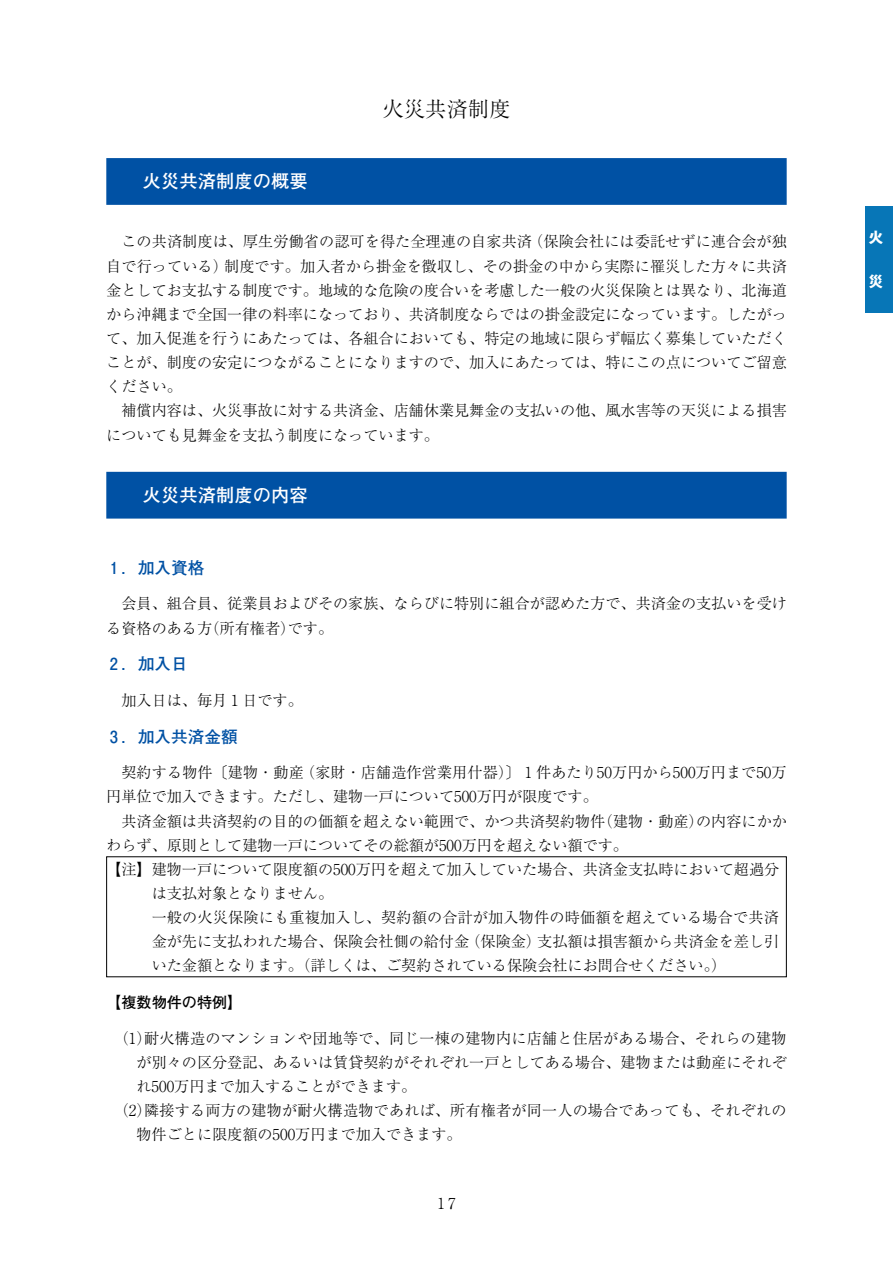
<style>
.page{position:relative;width:893px;height:1263px;background:#fff}
.page>*{position:absolute;margin:0;border:0;box-sizing:border-box;transform-origin:0 0}
.t1{font:300 21.3px "Ryumin Pr 6 N";color:#000}
.t2{font:700 18.3px "Futo Go B101 Pr 6 N";color:#fff}
.t3{font:700 16.65px "Futo Go B101 Pr 6 N";color:#0051a4}
.t4{font:300 15.15px/24.2px "Ryumin Pr 6 N";color:#000}
.t5{font:700 15.15px "Futo Go B101 Pr 6 N";color:#000}
.t6{font:700 14.85px "Gothic MB101 Pr 6 N";color:#fff}
</style>
<div class="page">
<div style="left:865px;top:206px;width:28px;height:107px;background:#0776b7"></div>
<div style="left:106px;top:158px;width:681px;height:47px;background:#0051a4"></div>
<div style="left:106px;top:472px;width:681px;height:47px;background:#0051a4"></div>
<p class="t2" style="left:106px;top:167px;width:203px">　　火災共済制度の概要</p>
<h1 class="t1" style="left:383px;top:92px;width:129px">火災共済制度</h1>
<p class="t4" style="left:106px;top:229px;width:682px;text-align:justify;text-indent:15px">この共済制度は、厚生労働省の認可を得た全理連の自家共済（保険会社には委託せずに連合会が独自で行っている）制度です。加入者から掛金を徴収し、その掛金の中から実際に罹災した方々に共済金としてお支払する制度です。地域的な危険の度合いを考慮した一般の火災保険とは異なり、北海道から沖縄まで全国一律の料率になっており、共済制度ならではの掛金設定になっています。したがって、加入促進を行うにあたっては、各組合においても、特定の地域に限らず幅広く募集していただくことが、制度の安定につながることになりますので、加入にあたっては、特にこの点についてご留意ください。</p>
<p class="t4" style="left:106px;top:398px;width:682px;text-indent:15px">補償内容は、火災事故に対する共済金、店舗休業見舞金の支払いの他、風水害等の天災による損害についても見舞金を支払う制度になっています。</p>
<p class="t2" style="left:106px;top:480px;width:203px">　　火災共済制度の内容</p>
<p class="t3" style="left:110px;top:554px;width:96px">１．加入資格</p>
<p class="t4" style="left:106px;top:591px;width:682px;text-indent:15px">会員、組合員、従業員およびその家族、ならびに特別に組合が認めた方で、共済金の支払いを受ける資格のある方（所有権者）です。</p>
<p class="t3" style="left:110px;top:651px;width:80px">２．加入日</p>
<p class="t4" style="left:121px;top:687px;width:183px">加入日は、毎月１日です。</p>
<p class="t3" style="left:110px;top:723px;width:129px">３．加入共済金額</p>
<p class="t4" style="left:106px;top:760px;width:682px;text-indent:15px">契約する物件〔建物・動産（家財・店舗造作営業用什器）〕１件あたり50万円から500万円まで50万円単位で加入できます。ただし、建物一戸について500万円が限度です。</p>
<p class="t4" style="left:121px;top:808px;width:667px">共済金額は共済契約の目的の価額を超えない範囲で、かつ共済契約物件（建物・動産）の内容にかか</p>
<p class="t4" style="left:106px;top:832px;width:523px">わらず、原則として建物一戸についてその総額が500万円を超えない額です。</p>
<p class="t4" style="left:106px;top:856px;width:674px">【注】建物一戸について限度額の500万円を超えて加入していた場合、共済金支払時において超過分</p>
<p class="t4" style="left:152px;top:880px;width:183px">は支払対象となりません。</p>
<p class="t4" style="left:152px;top:904px;width:629px">一般の火災保険にも重複加入し、契約額の合計が加入物件の時価額を超えている場合で共済</p>
<p class="t4" style="left:152px;top:928px;width:629px">金が先に支払われた場合、保険会社側の給付金（保険金）支払額は損害額から共済金を差し引</p>
<p class="t4" style="left:152px;top:953px;width:576px">いた金額となります。（詳しくは、ご契約されている保険会社にお問合せください。）</p>
<p class="t5" style="left:106px;top:990px;width:138px">【複数物件の特例】</p>
<p class="t4" style="left:114px;top:1025px;width:674px">（1）耐火構造のマンションや団地等で、同じ一棟の建物内に店舗と住居がある場合、それらの建物</p>
<p class="t4" style="left:137px;top:1049px;width:652px">が別々の区分登記、あるいは賃貸契約がそれぞれ一戸としてある場合、建物または動産にそれぞ</p>
<p class="t4" style="left:137px;top:1073px;width:281px">れ500万円まで加入することができます。</p>
<p class="t4" style="left:114px;top:1097px;width:674px">（2）隣接する両方の建物が耐火構造物であれば、所有権者が同一人の場合であっても、それぞれの</p>
<p class="t4" style="left:137px;top:1122px;width:327px">物件ごとに限度額の500万円まで加入できます。</p>
<p class="t4" style="left:437px;top:1190px;width:20px">17</p>
<p class="t6" style="left:868px;top:225px;width:16px">火</p>
<p class="t6" style="left:868px;top:269px;width:16px">災</p>
</div>
